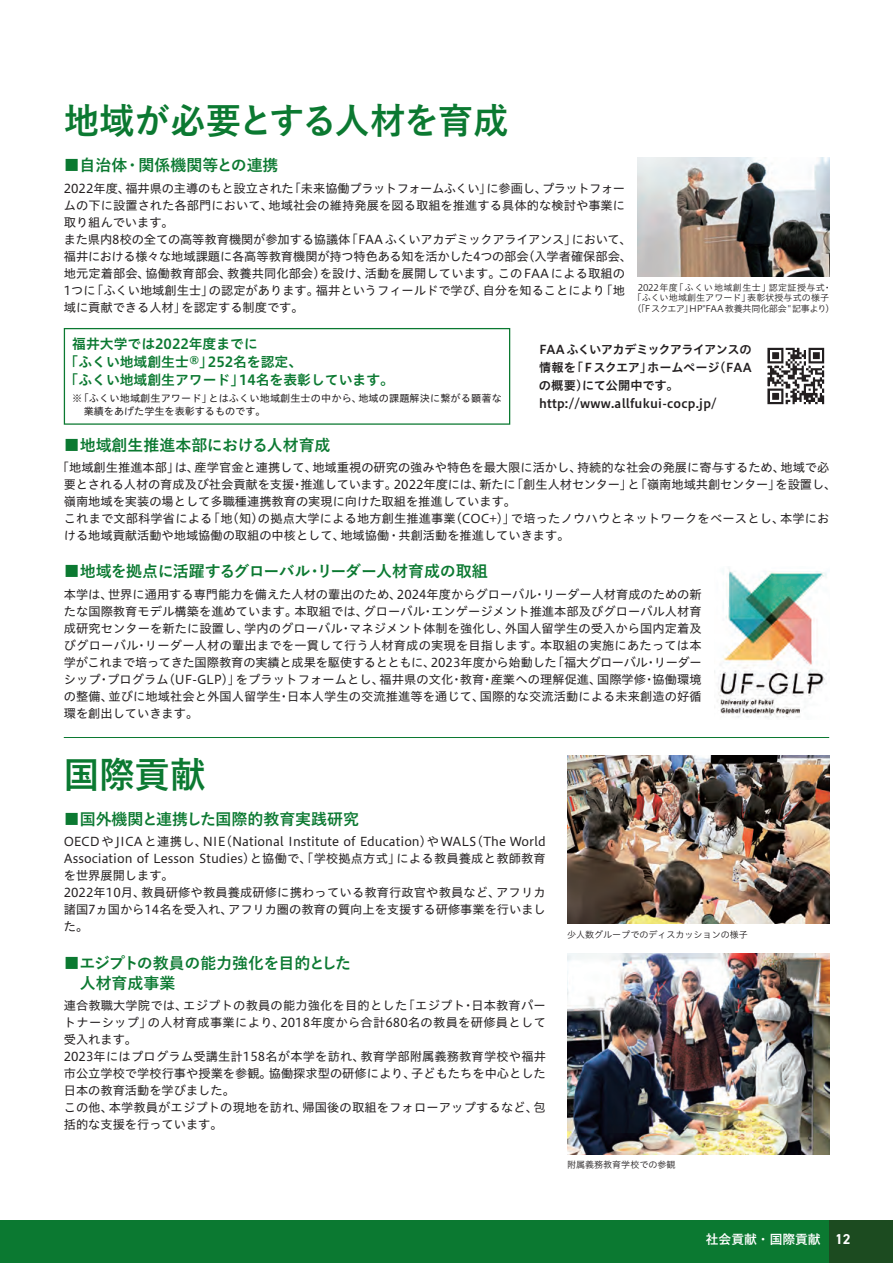
<style>
.page{position:relative;width:893px;height:1263px;background:#fff}
.page>*{position:absolute;margin:0;border:0;box-sizing:border-box;transform-origin:0 0}
.t1{font:700 36.15px "Yu Go";letter-spacing:-.02em;color:#0b7931}
.t2{font:700 36.15px "Yu Go";color:#0b7931}
.t3{font:700 15.9px/20.2px "Yu Go";letter-spacing:-.005em;color:#0b7931}
.t4{font:700 14.4px "DIN2014";color:#fff}
.t5{font:13.8px/18.1px "Hiragino UD Sans Std W6";color:#0b7931}
.t6{font:700 12.75px "Yu Go";color:#fff}
.t7{font:12.15px/17px "Hiragino UD Sans Std W4";color:#231f20}
.t8{font:12.15px/18px "Hiragino UD Sans Std W6";letter-spacing:-.01em;color:#231f20}
.t9{font:10.05px/13.4px "Hiragino UD Sans Std W4";letter-spacing:.01em;color:#231f20}
.t10{font:9px/10.6px "Hiragino UD Sans Std W3";color:#231f20;text-align:center}
</style>
<div class="page">
<div style="left:0;top:1220px;width:893px;height:43px;background:#0b7931"></div>
<div style="left:829px;top:1220px;width:64px;height:43px;background:#1c4b20"></div>
<img style="left:567px;top:954px;width:262px;height:200px">
<hr style="left:64px;top:737px;width:765px;height:1px;background:#0b7931">
<div style="left:64px;top:328px;width:446px;height:97px;border:1px solid #0b7931"></div>
<img style="left:767px;top:347px;width:58px;height:58px">
<img style="left:638px;top:157px;width:191px;height:119px">
<img style="left:714px;top:568px;width:113px;height:150px">
<img style="left:567px;top:756px;width:262px;height:167px">
<h1 class="t1" style="left:64px;top:100px;width:446px">地域が必要とする人材を育成</h1>
<h2 class="t3" style="left:64px;top:156px;width:216px">■自治体・関係機関等との連携</h2>
<p class="t7" style="left:64px;top:179px;width:570px">2022年度、福井県の主導のもと設立された「未来協働プラットフォームふくい」に参画し、プラットフォームの下に設置された各部門において、地域社会の維持発展を図る取組を推進する具体的な検討や事業に取り組んでいます。<br>また県内8校の全ての高等教育機関が参加する協議体「FAAふくいアカデミックアライアンス」において、福井における様々な地域課題に各高等教育機関が持つ特色ある知を活かした4つの部会（入学者確保部会、地元定着部会、協働教育部会、教養共同化部会）を設け、活動を展開しています。このFAAによる取組の1つに「ふくい地域創生士」の認定があります。福井というフィールドで学び、自分を知ることにより「地域に貢献できる人材」を認定する制度です。</p>
<p class="t10" style="left:632px;top:281px;width:204px">2022年度「ふくい地域創生士」認定証授与式・「ふくい地域創生アワード」表彰状授与式の様子（「Fスクエア」HP"FAA教養共同化部会"記事より）</p>
<p class="t5" style="left:65px;top:334px;width:331px;text-indent:8px">福井大学では2022年度までに<br>「ふくい地域創生士®」252名を認定、<br>「ふくい地域創生アワード」14名を表彰しています。</p>
<p class="t9" style="left:84px;top:391px;width:420px;text-indent:-11px">※「ふくい地域創生アワード」とはふくい地域創生士の中から、地域の課題解決に繋がる顕著な業績をあげた学生を表彰するものです。</p>
<p class="t8" style="left:539px;top:339px;width:214px">FAAふくいアカデミックアライアンスの情報を「Ｆスクエア」ホームページ（FAAの概要）にて公開中です。http://www.allfukui-cocp.jp/</p>
<h2 class="t3" style="left:64px;top:435px;width:268px">■地域創生推進本部における人材育成</h2>
<p class="t7" style="left:64px;top:458px;width:774px;text-indent:-7px">「地域創生推進本部」は、産学官金と連携して、地域重視の研究の強みや特色を最大限に活かし、持続的な社会の発展に寄与するため、地域で必要とされる人材の育成及び社会貢献を支援・推進しています。2022年度には、新たに「創生人材センター」と「嶺南地域共創センター」を設置し、嶺南地域を実装の場として多職種連携教育の実現に向けた取組を推進しています。<br>これまで文部科学省による「地（知）の拠点大学による地方創生推進事業（COC+）」で培ったノウハウとネットワークをベースとし、本学における地域貢献活動や地域協働の取組の中核として、地域協働･共創活動を推進していきます。</p>
<h2 class="t3" style="left:64px;top:562px;width:425px">■地域を拠点に活躍するグローバル・リーダー人材育成の取組</h2>
<p class="t7" style="left:64px;top:585px;width:639px;text-align:justify">本学は、世界に通用する専門能力を備えた人材の輩出のため、2024年度からグローバル・リーダー人材育成のための新たな国際教育モデル構築を進めています。本取組では、グローバル・エンゲージメント推進本部及びグローバル人材育成研究センターを新たに設置し、学内のグローバル・マネジメント体制を強化し、外国人留学生の受入から国内定着及びグローバル・リーダー人材の輩出までを一貫して行う人材育成の実現を目指します。本取組の実施にあたっては本学がこれまで培ってきた国際教育の実績と成果を駆使するとともに、2023年度から始動した「福大グローバル・リーダーシップ・プログラム（UF-GLP）」をプラットフォームとし、福井県の文化・教育・産業への理解促進、国際学修・協働環境の整備、並びに地域社会と外国人留学生・日本人学生の交流推進等を通じて、国際的な交流活動による未来創造の好循環を創出していきます。</p>
<h1 class="t2" style="left:64px;top:754px;width:143px">国際貢献</h1>
<h2 class="t3" style="left:64px;top:809px;width:297px">■国外機関と連携した国際的教育実践研究</h2>
<p class="t7" style="left:64px;top:832px;width:484px">OECD や JICA と連携し、NIE（National Institute of Education）や WALS（The World Association of Lesson Studies）と協働で、「学校拠点方式」による教員養成と教師教育を世界展開します。<br>2022年10月、教員研修や教員養成研修に携わっている教育行政官や教員など、アフリカ諸国7ヵ国から14名を受入れ、アフリカ圏の教育の質向上を支援する研修事業を行いました。</p>
<h2 class="t3" style="left:64px;top:953px;width:289px">■エジプトの教員の能力強化を目的とした　人材育成事業</h2>
<p class="t7" style="left:64px;top:996px;width:484px">連合教職大学院では、エジプトの教員の能力強化を目的とした「エジプト・日本教育パートナーシップ」の人材育成事業により、2018年度から合計680名の教員を研修員として受入れます。<br>2023年にはプログラム受講生計158名が本学を訪れ、教育学部附属義務教育学校や福井市公立学校で学校行事や授業を参観。協働探求型の研修により、子どもたちを中心とした日本の教育活動を学びました。<br>この他、本学教員がエジプトの現地を訪れ、帰国後の取組をフォローアップするなど、包括的な支援を行っています。</p>
<p class="t10" style="left:567px;top:928px;width:182px">少⼈数グループでのディスカッションの様子</p>
<p class="t10" style="left:567px;top:1159px;width:110px">附属義務教育学校での参観</p>
<p class="t6" style="left:706px;top:1232px;width:116px">社会貢献・国際貢献</p>
<p class="t4" style="left:835px;top:1229px;width:17px">12</p>
</div>
